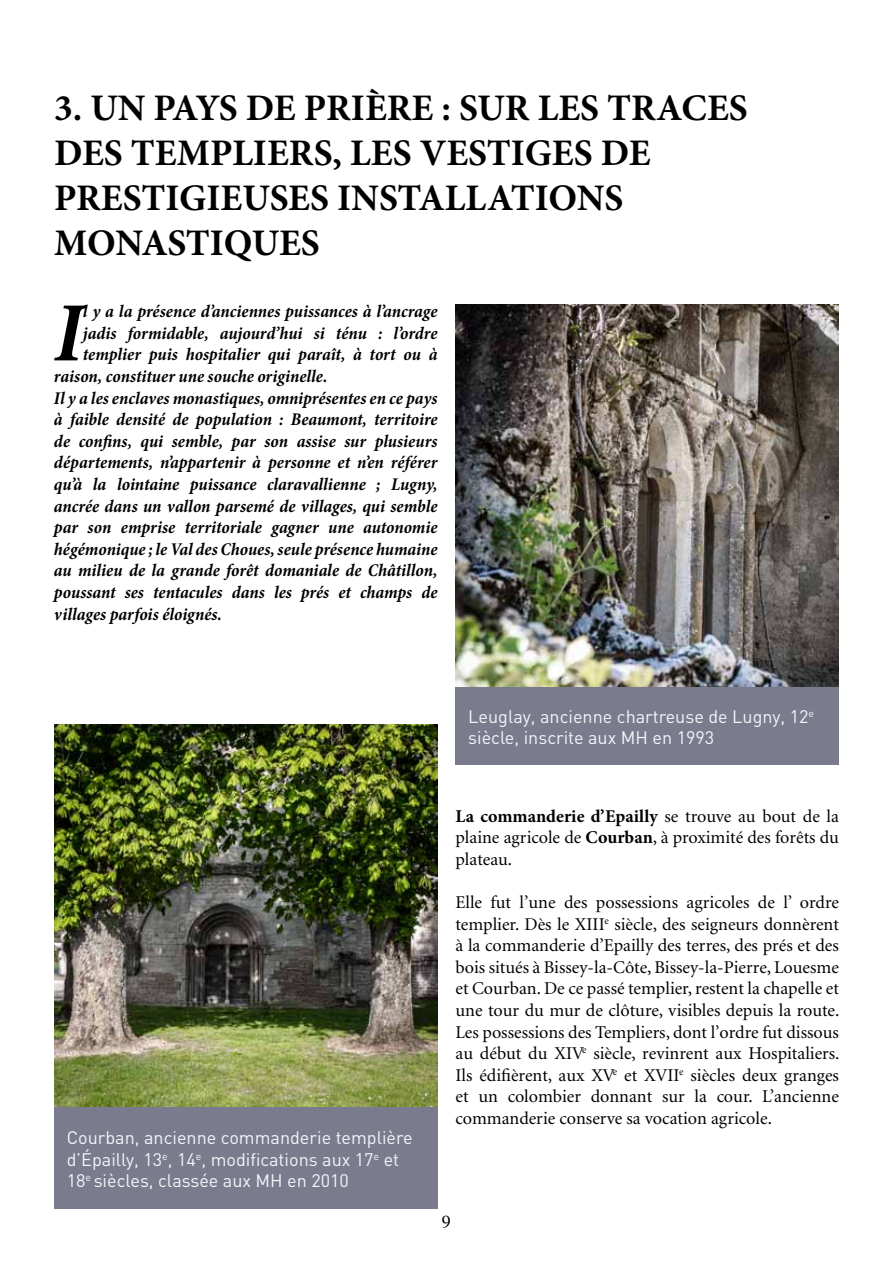
<style>
.page{position:relative;width:893px;height:1263px;background:#fff}
.page>*{position:absolute;margin:0;border:0;box-sizing:border-box;transform-origin:0 0}
.t1{font:italic 700 condensed 85.35px "Minion Pro";color:#000}
.t2{font:700 37.5px/45px "Minion Pro";color:#000}
.t3{font:italic 700 condensed 18px "Minion Pro";letter-spacing:-.005em;color:#000}
.t4{font:18px/21.6px "Minion";color:#000}
.t5{font:18px/21.6px "DIN";color:#f3f5f9}
.t6{font:700 18px "Minion Pro";color:#000}
.t7{font:18px "Times";color:#000}
.s1{font-family:"Minion";font-weight:400}
.s2{font-family:"Minion Pro";font-weight:700}
</style>
<div class="page">
<img style="left:455px;top:304px;width:384px;height:383px">
<div style="left:455px;top:687px;width:384px;height:78px;background:#7a7c8d"></div>
<img style="left:54px;top:724px;width:383px;height:384px">
<div style="left:54px;top:1108px;width:383px;height:101px;background:#7a7c8d"></div>
<h2 class="t2" style="left:54px;top:85px;width:695px">3. UN PAYS DE PRIÈRE : SUR LES TRACES<br>DES TEMPLIERS, LES VESTIGES DE<br>PRESTIGIEUSES INSTALLATIONS<br>MONASTIQUES</h2>
<p class="t3" style="left:83px;top:299px;width:356px">l y a la présence d’anciennes puissances à l’ancrage</p>
<p class="t3" style="left:83px;top:320px;width:356px">jadis formidable, aujourd’hui si ténu : l’ordre</p>
<p class="t3" style="left:83px;top:342px;width:356px">templier puis hospitalier qui paraît, à tort ou à</p>
<p class="t3" style="left:54px;top:364px;width:275px">raison, constituer une souche originelle.</p>
<p class="t3" style="left:54px;top:385px;width:385px">Il y a les enclaves monastiques, omniprésentes en ce pays</p>
<p class="t3" style="left:54px;top:407px;width:385px">à faible densité de population : Beaumont, territoire</p>
<p class="t3" style="left:54px;top:428px;width:385px">de confins, qui semble, par son assise sur plusieurs</p>
<p class="t3" style="left:54px;top:450px;width:385px">départements, n’appartenir à personne et n’en référer</p>
<p class="t3" style="left:54px;top:472px;width:385px">qu’à la lointaine puissance claravallienne ; Lugny,</p>
<p class="t3" style="left:54px;top:493px;width:385px">ancrée dans un vallon parsemé de villages, qui semble</p>
<p class="t3" style="left:54px;top:515px;width:385px">par son emprise territoriale gagner une autonomie</p>
<p class="t3" style="left:54px;top:536px;width:385px">hégémonique ; le Val des Choues, seule présence humaine</p>
<p class="t3" style="left:54px;top:558px;width:385px">au milieu de la grande forêt domaniale de Châtillon,</p>
<p class="t3" style="left:54px;top:580px;width:385px">poussant ses tentacules dans les prés et champs de</p>
<p class="t3" style="left:54px;top:601px;width:169px">villages parfois éloignés.</p>
<h1 class="t1" style="left:54px;top:274px;width:30px">I</h1>
<p class="t5" style="left:67px;top:1126px;width:347px">Courban, ancienne commanderie templière d’Épailly, 13<sup>e</sup>, 14<sup>e</sup>, modifications aux 17<sup>e</sup> et<br>18<sup>e</sup> siècles, classée aux MH en 2010</p>
<p class="t5" style="left:468px;top:705px;width:347px">Leuglay, ancienne chartreuse de Lugny, 12<sup>e </sup>siècle, inscrite aux MH en 1993</p>
<p class="t6" style="left:455px;top:803px;width:385px">La commanderie d’Epailly <span class="s1">se trouve au bout de la</span></p>
<p class="t4" style="left:455px;top:827px;width:385px">plaine agricole de <span class="s2">Courban</span>, à proximité des forêts du plateau.</p>
<p class="t4" style="left:455px;top:892px;width:385px;text-align:justify">Elle fut l’une des possessions agricoles de l’ ordre templier. Dès le XIII<sup>e</sup> siècle, des seigneurs donnèrent à la commanderie d’Epailly des terres, des prés et des bois situés à Bissey-la-Côte, Bissey-la-Pierre, Louesme et Courban. De ce passé templier, restent la chapelle et une tour du mur de clôture, visibles depuis la route.<br>Les possessions des Templiers, dont l’ordre fut dissous au début du XIV<sup>e</sup> siècle, revinrent aux Hospitaliers.<br>Ils édifièrent, aux XV<sup>e</sup> et XVII<sup>e</sup> siècles deux granges et un colombier donnant sur la cour. L’ancienne commanderie conserve sa vocation agricole.</p>
<p class="t7" style="left:442px;top:1205px;width:10px">9</p>
</div>
